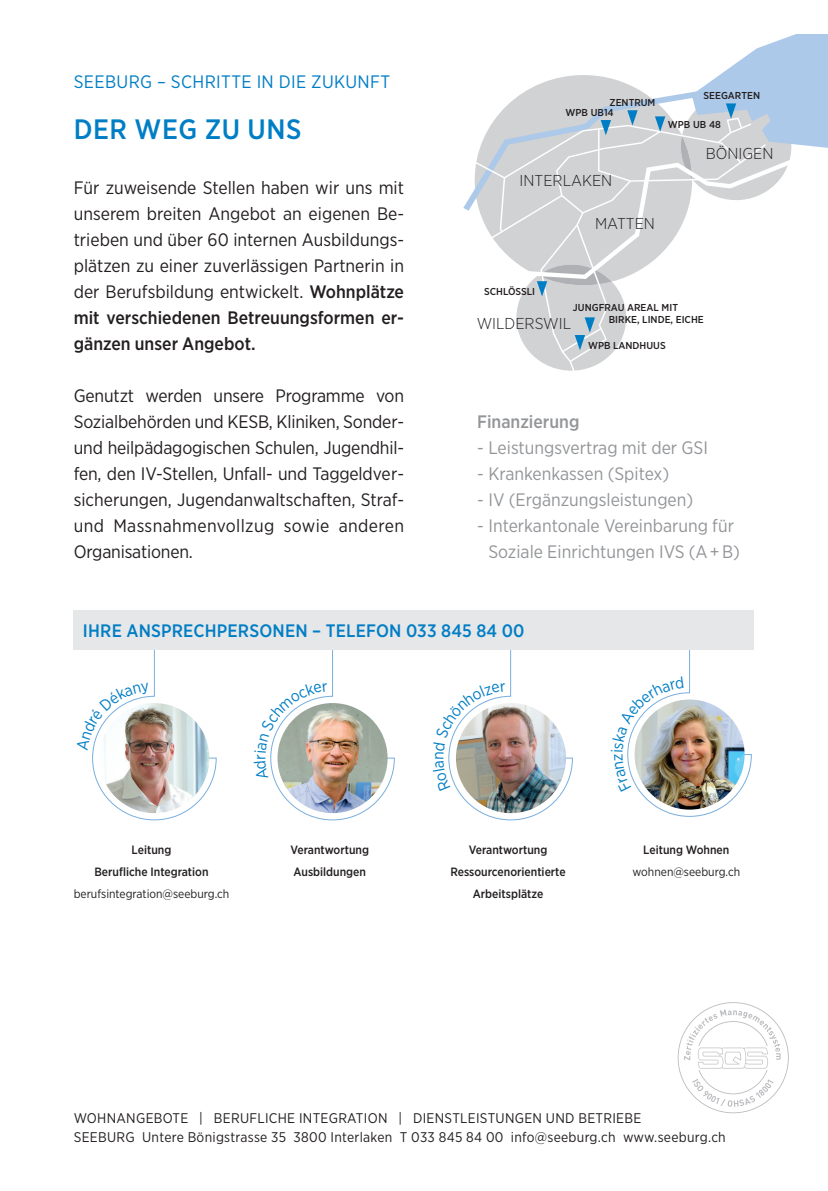
<style>
.page{position:relative;width:828px;height:1191px;background:#fff}
.page>*{position:absolute;margin:0;border:0;box-sizing:border-box;transform-origin:0 0}
.t1{font:500 28px "Gotham Narrow";letter-spacing:.02em;color:#007ec5}
.t2{font:18px/26px "Gotham Narrow";color:#231f20;text-align:justify}
.t3{font:18px/26px "Gotham Narrow";color:#939598}
.t4{font:500 18px "Gotham Narrow";letter-spacing:.01em;color:#007ec5}
.t5{font:18px "Gotham Narrow";letter-spacing:.02em;color:#007ec5}
.t6{font:500 18px "Gotham Narrow";color:#939598}
.t7{font:300 15.8px "Gotham Narrow";color:#231f20}
.t8{font:14px/20px "Gotham Narrow";letter-spacing:.02em;color:#231f20}
.t9{font:500 12px/22px "Gotham Narrow";color:#231f20;text-align:center}
.t10{font:12px "Gotham Narrow";color:#231f20}
.t11{font:500 10px/12px "Gotham Narrow";color:#231f20}
.s1{font-weight:500}
</style>
<div class="page">
<div style="left:73px;top:610px;width:681px;height:40px;background:#e6e7e9"></div>
<svg style="left:677px;top:1002px;width:112px;height:111px"></svg>
<svg style="left:463px;top:35px;width:365px;height:336px"></svg>
<img style="left:448px;top:650px;width:125px;height:171px">
<img style="left:270px;top:650px;width:125px;height:171px">
<svg style="left:92px;top:650px;width:125px;height:171px"></svg>
<img style="left:627px;top:650px;width:125px;height:167px">
<p class="t5" style="left:74px;top:71px;width:318px">SEEBURG – SCHRITTE IN DIE ZUKUNFT</p>
<h1 class="t1" style="left:74px;top:112px;width:229px">DER WEG ZU UNS</h1>
<p class="t2" style="left:74px;top:174px;width:332px">Für zuweisende Stellen haben wir uns mit unserem breiten Angebot an eigenen Be&shy;trieben und über 60 internen Ausbildungs&shy;plätzen zu einer zuverlässigen Partnerin in der Berufsbildung entwickelt. <span class="s1">Wohnplätze mit verschiedenen Betreuungsformen er&shy;gänzen unser Angebot.</span></p>
<p class="t2" style="left:74px;top:382px;width:332px">Genutzt werden unsere Programme von Sozialbehörden und KESB, Kliniken, Sonder&shy;und heilpädagogischen Schulen, Jugendhil&shy;fen, den IV-Stellen, Unfall- und Taggeldver&shy;sicherungen, Jugend anwaltschaften, Straf&shy;und Massnahmenvollzug sowie anderen Organisationen.</p>
<p class="t11" style="left:609px;top:96px;width:47px">ZENTRUM</p>
<p class="t11" style="left:565px;top:106px;width:50px">WPB UB14</p>
<p class="t7" style="left:519px;top:170px;width:94px">INTERLAKEN</p>
<p class="t7" style="left:595px;top:213px;width:61px">MATTEN</p>
<p class="t11" style="left:703px;top:89px;width:58px">SEEGARTEN</p>
<p class="t11" style="left:668px;top:118px;width:54px">WPB UB 48</p>
<p class="t7" style="left:706px;top:144px;width:69px">BÖNIGEN</p>
<p class="t11" style="left:484px;top:285px;width:52px">SCHLÖSSLI</p>
<p class="t11" style="left:609px;top:301px;width:96px;text-indent:-36px">JUNGFRAU AREAL MIT<br>BIRKE, LINDE, EICHE</p>
<p class="t11" style="left:588px;top:340px;width:79px">WPB LANDHUUS</p>
<p class="t7" style="left:477px;top:314px;width:96px">WILDERSWIL</p>
<p class="t6" style="left:477px;top:410px;width:104px">Finanzierung</p>
<p class="t3" style="left:477px;top:434px;width:232px">- Leistungsvertrag mit der GSI</p>
<p class="t3" style="left:477px;top:460px;width:194px">- Krankenkassen (Spitex)</p>
<p class="t3" style="left:477px;top:486px;width:218px">- IV (Ergänzungsleistungen)</p>
<p class="t3" style="left:488px;top:512px;width:253px;text-indent:-11px">- Interkantonale Vereinbarung für<br>Soziale Einrichtungen IVS (A + B)</p>
<p class="t4" style="left:83px;top:619px;width:443px">IHRE ANSPRECHPERSONEN – TELEFON 033 845 84 00</p>
<p class="t9" style="left:94px;top:838px;width:115px">Leitung<br>Berufliche Integration</p>
<p class="t10" style="left:74px;top:886px;width:157px">berufsintegration@seeburg.ch</p>
<p class="t9" style="left:290px;top:838px;width:80px;text-align:left">Verantwortung<br>Ausbildungen</p>
<p class="t9" style="left:450px;top:838px;width:117px">Verantwortung<br>Ressourcenorientierte<br>Arbeitsplätze</p>
<p class="t9" style="left:643px;top:838px;width:88px">Leitung Wohnen</p>
<p class="t10" style="left:632px;top:864px;width:109px">wohnen@seeburg.ch</p>
<p class="t8" style="left:74px;top:1107px;width:653px">WOHNANGEBOTE | BERUFLICHE INTEGRATION | DIENSTLEISTUNGEN UND BETRIEBE<br>SEEBURG Untere Bönigstrasse 35 3800 Interlaken T 033 845 84 00 info@seeburg.ch www.seeburg.ch</p>
</div>
